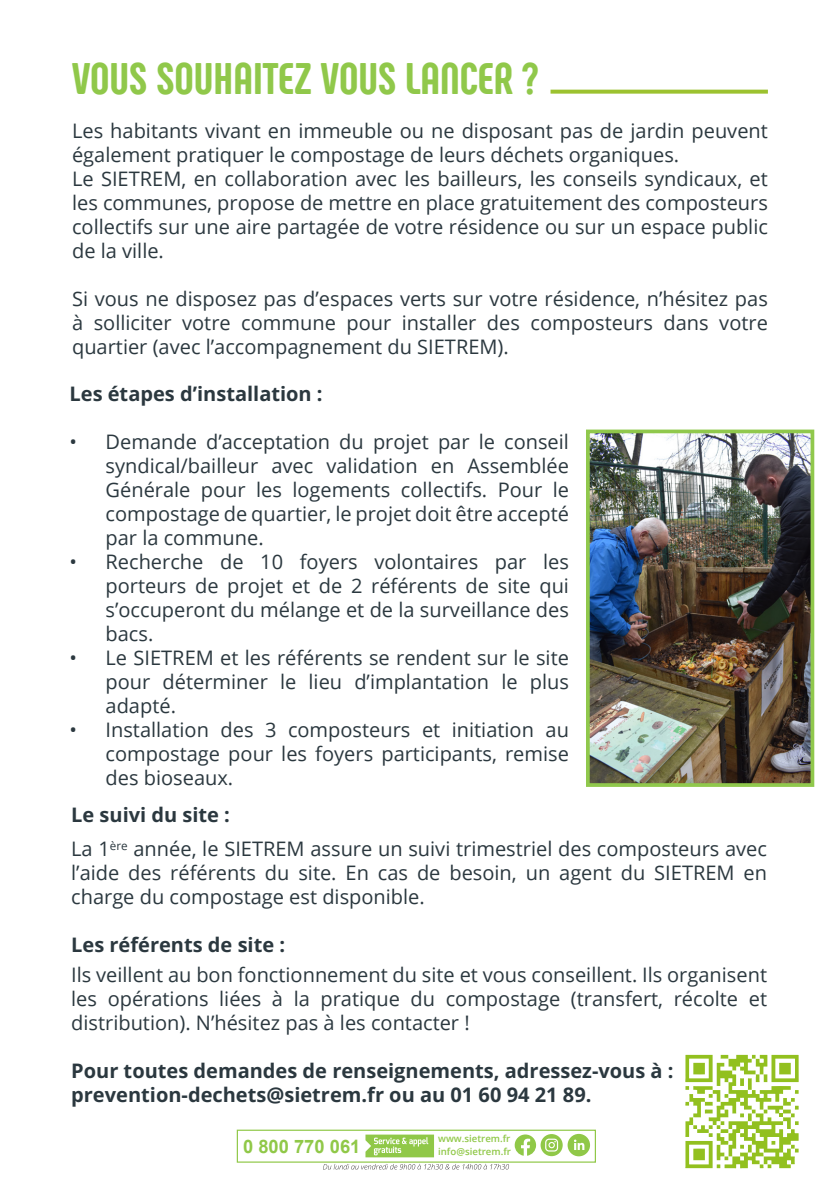
<style>
.page{position:relative;width:840px;height:1191px;background:#fff}
.page>*{position:absolute;margin:0;border:0;box-sizing:border-box;transform-origin:0 0}
.t1{font:800 44px "Phenomena";color:#90c84a}
.t2{font:20px/24px "Open Sans";color:#2b383f;text-align:justify}
.t3{font:700 20px "Open Sans";color:#2b383f}
.t4{font:700 18.6px "Arial";color:#90c848}
.t5{font:600 9.6px/12.4px "Open Sans";color:#90c848}
</style>
<div class="page">
<svg style="left:365px;top:1134px;width:69px;height:23px;background:#a6d26c"></svg>
<svg style="left:514px;top:1133px;width:75px;height:23px"></svg>
<div style="left:237px;top:1129px;width:358px;height:33px;border:1px solid #90c848"></div>
<svg style="left:323px;top:1164px;width:185px;height:5px"></svg>
<svg style="left:685px;top:1054px;width:113px;height:114px"></svg>
<img style="left:590px;top:434px;width:218px;height:348px">
<div style="left:585px;top:429px;width:228px;height:358px;border:4px solid #90c84c"></div>
<svg style="left:550px;top:90px;width:217px;height:4px"></svg>
<p class="t1" style="left:72px;top:50px;width:467px">VOUS SOUHAITEZ VOUS LANCER ?</p>
<p class="t2" style="left:72px;top:118px;width:697px">Les habitants vivant en immeuble ou ne disposant pas de jardin peuvent également pratiquer le compostage de leurs déchets organiques.</p>
<p class="t2" style="left:72px;top:166px;width:697px">Le SIETREM, en collaboration avec les bailleurs, les conseils syndicaux, et les communes, propose de mettre en place gratuitement des composteurs collectifs sur une aire partagée de votre résidence ou sur un espace public de la ville.</p>
<p class="t2" style="left:72px;top:286px;width:697px">Si vous ne disposez pas d’espaces verts sur votre résidence, n’hésitez pas à solliciter votre commune pour installer des composteurs dans votre quartier (avec l’accompagnement du SIETREM).</p>
<p class="t3" style="left:69px;top:380px;width:254px">Les étapes d’installation :</p>
<p class="t2" style="left:105px;top:429px;width:464px;text-indent:-36px">• Demande d’acceptation du projet par le conseil syndical/bailleur avec validation en Assemblée Générale pour les logements collectifs. Pour le compostage de quartier, le projet doit être accepté par la commune.</p>
<p class="t2" style="left:105px;top:549px;width:464px;text-indent:-36px">• Recherche de 10 foyers volontaires par les porteurs de projet et de 2 référents de site qui s’occuperont du mélange et de la surveillance des bacs.</p>
<p class="t2" style="left:105px;top:645px;width:464px;text-indent:-36px">• Le SIETREM et les référents se rendent sur le site pour déterminer le lieu d’implantation le plus adapté.</p>
<p class="t2" style="left:105px;top:717px;width:464px;text-indent:-36px">• Installation des 3 composteurs et initiation au compostage pour les foyers participants, remise des bioseaux.</p>
<p class="t3" style="left:71px;top:801px;width:160px">Le suivi du site :</p>
<p class="t2" style="left:71px;top:836px;width:697px">La 1<sup>ère</sup> année, le SIETREM assure un suivi trimestriel des composteurs avec l’aide des référents du site. En cas de besoin, un agent du SIETREM en charge du compostage est disponible.</p>
<p class="t3" style="left:71px;top:931px;width:215px">Les référents de site :</p>
<p class="t2" style="left:71px;top:962px;width:697px">Ils veillent au bon fonctionnement du site et vous conseillent. Ils organisent les opérations liées à la pratique du compostage (transfert, récolte et distribution). N’hésitez pas à les contacter !</p>
<p class="t3" style="left:71px;top:1057px;width:603px">Pour toutes demandes de renseignements, adressez-vous à :</p>
<p class="t3" style="left:71px;top:1081px;width:521px">prevention-dechets@sietrem.fr ou au 01 60 94 21 89.</p>
<p class="t4" style="left:243px;top:1133px;width:119px">0 800 770 061</p>
<p class="t5" style="left:438px;top:1132px;width:74px">www.sietrem.fr info@sietrem.fr</p>
</div>
